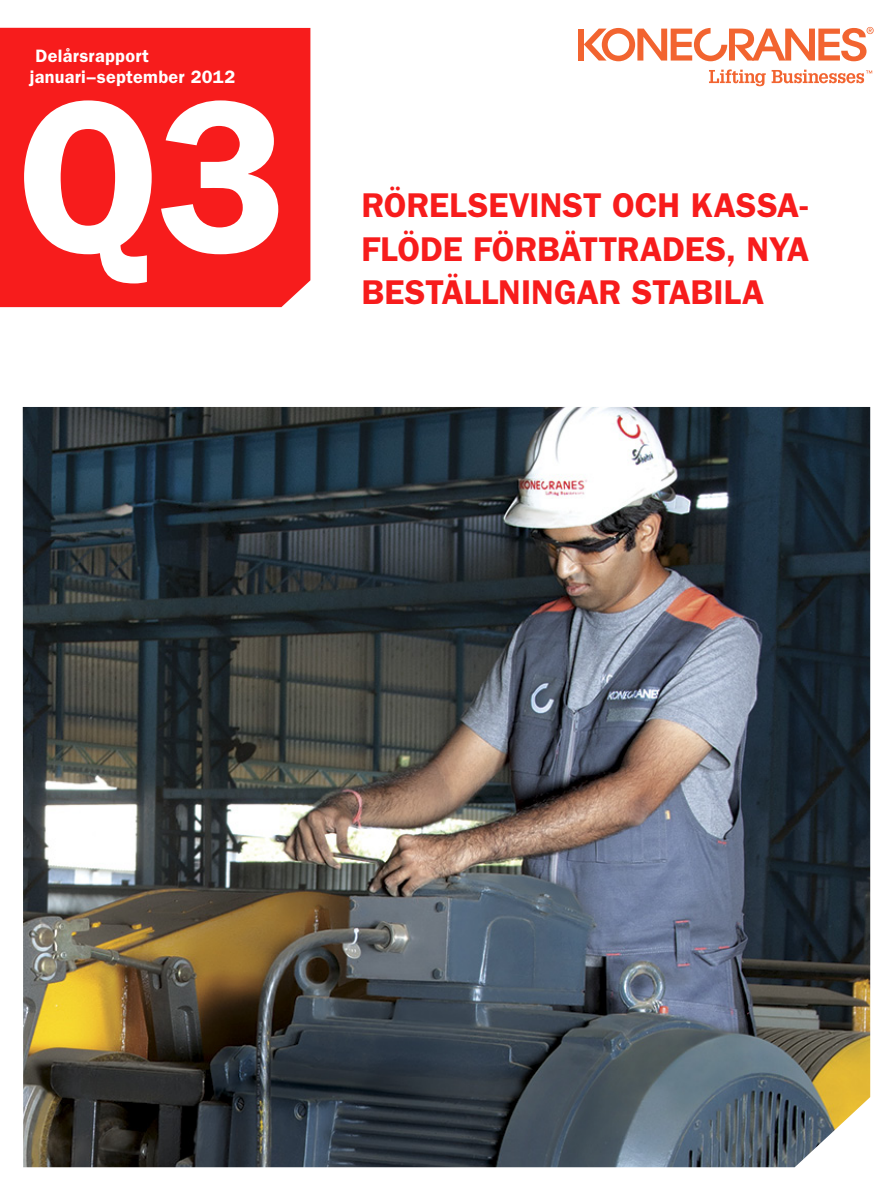
<style>
.page{position:relative;width:893px;height:1191px;background:#fff}
.page>*{position:absolute;margin:0;border:0;box-sizing:border-box;transform-origin:0 0}
.t1{font:600 217.8px "ITC Franklin Gothic Std";color:#fff}
.t2{font:600 34.5px/43.5px "ITC Franklin Gothic Std";color:#f71c1c;text-align:justify}
.t3{font:600 18px/21.6px "ITC Franklin Gothic Std";letter-spacing:.02em;color:#fff}
</style>
<div class="page">
<div style="left:578px;top:29px;width:6px;height:32px;background:#f26430"></div>
<svg style="left:584px;top:27px;width:290px;height:34px"></svg>
<svg style="left:709px;top:69px;width:57px;height:17px"></svg>
<svg style="left:772px;top:70px;width:100px;height:13px"></svg>
<div style="left:0;top:28px;width:310px;height:279px;background:#f71c1c"></div>
<img style="left:23px;top:407px;width:847px;height:760px">
<p class="t3" style="left:30px;top:45px;width:207px;text-indent:6px">Delårsrapport januari–september 2012</p>
<h1 class="t1" style="left:17px;top:49px;width:272px">Q3</h1>
<p class="t2" style="left:361px;top:184px;width:449px">RÖRELSEVINST OCH KASSA-FLÖDE FÖRBÄTTRADES, NYA BESTÄLLNINGAR STABILA</p>
</div>
